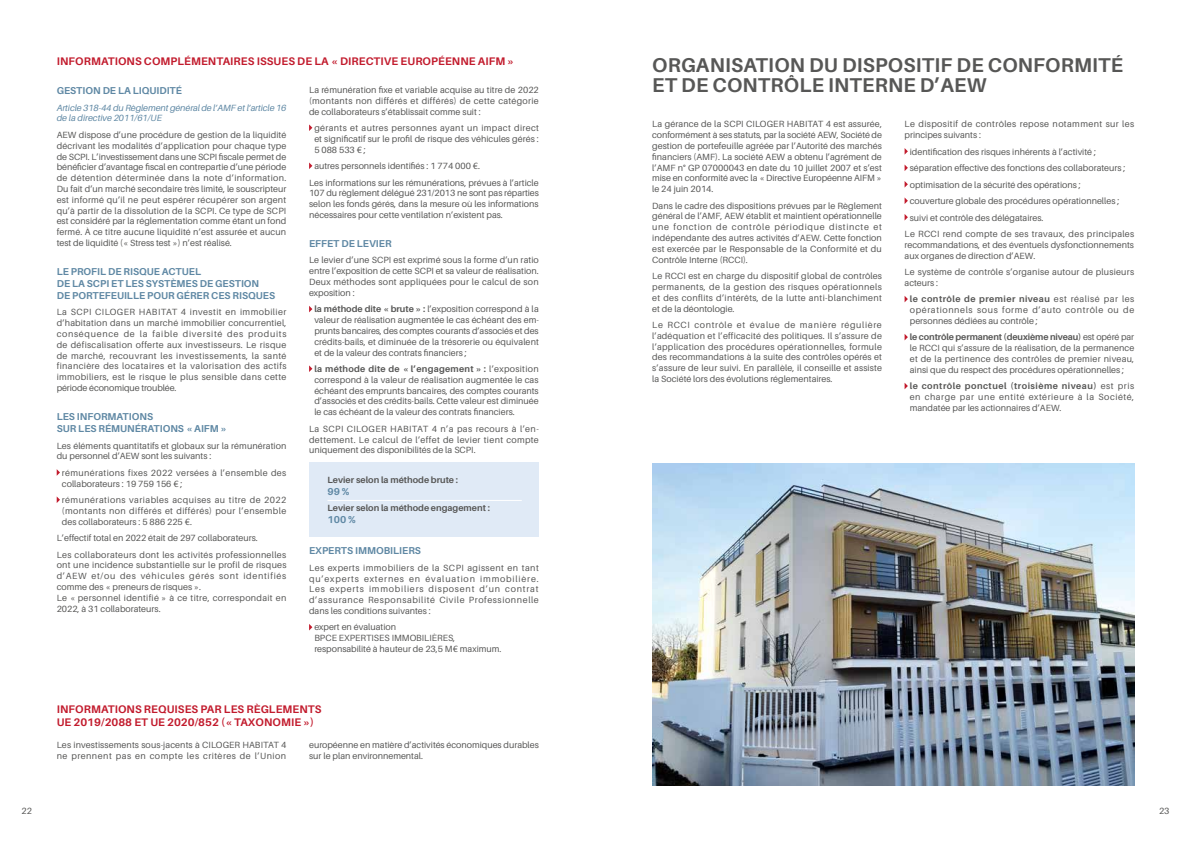
<style>
.page{position:relative;width:1191px;height:842px;background:#fff}
.page>*{position:absolute;margin:0;border:0;box-sizing:border-box;transform-origin:0 0}
.t1{font:700 20px/20px "Aileron";letter-spacing:.01em;color:#575756}
.t2{font:700 11px/13.2px "Aileron";letter-spacing:.01em;color:#c21b2d}
.t3{font:700 10px/12px "Aileron";color:#5f88a4}
.t4{font:9px/10.8px "Aileron";color:#575756;text-align:justify}
.t5{font:9px/10.8px "Aileron";letter-spacing:.02em;color:#575756}
.t6{font:9px/10.8px "Aileron";letter-spacing:.04em;color:#575756}
.t7{font:9px/16.5px "Aileron";letter-spacing:.03em;color:#575756}
.t8{font:italic 9px/10.8px "Aileron";letter-spacing:-.005em;color:#5f88a4}
.t9{font:700 9px "Aileron";color:#575756}
.t10{font:9px/10.8px "Aileron";letter-spacing:.025em;color:#575756}
.t11{font:9px "Aileron";letter-spacing:.035em;color:#575756}
.s1{font-weight:700}
</style>
<div class="page">
<svg style="left:57px;top:469px;width:3px;height:7px"></svg>
<svg style="left:57px;top:497px;width:3px;height:6px"></svg>
<svg style="left:309px;top:124px;width:3px;height:7px"></svg>
<svg style="left:309px;top:162px;width:3px;height:7px"></svg>
<svg style="left:309px;top:306px;width:3px;height:6px"></svg>
<svg style="left:309px;top:365px;width:3px;height:7px"></svg>
<svg style="left:309px;top:624px;width:3px;height:6px"></svg>
<div style="left:309px;top:462px;width:230px;height:74px;background:#e0eaf6"></div>
<hr style="left:327px;top:500px;width:195px;height:1px;background:#fff">
<svg style="left:904px;top:148px;width:4px;height:7px"></svg>
<svg style="left:904px;top:164px;width:4px;height:7px"></svg>
<svg style="left:904px;top:181px;width:4px;height:7px"></svg>
<svg style="left:904px;top:197px;width:4px;height:7px"></svg>
<svg style="left:904px;top:214px;width:4px;height:7px"></svg>
<svg style="left:904px;top:296px;width:4px;height:6px"></svg>
<svg style="left:904px;top:334px;width:4px;height:6px"></svg>
<svg style="left:904px;top:383px;width:4px;height:6px"></svg>
<img style="left:652px;top:464px;width:482px;height:321px">
<p class="t2" style="left:57px;top:55px;width:459px">INFORMATIONS COMPLÉMENTAIRES ISSUES DE LA « DIRECTIVE EUROPÉENNE AIFM »</p>
<p class="t3" style="left:57px;top:85px;width:127px">GESTION DE LA LIQUIDITÉ</p>
<p class="t8" style="left:57px;top:102px;width:231px">Article 318-44 du Règlement général de l’AMF et l’article 16 de la directive 2011/61/UE</p>
<p class="t4" style="left:57px;top:129px;width:231px">AEW dispose d’une procédure de gestion de la liquidité décrivant les modalités d’application pour chaque type de SCPI. L’investissement dans une SCPI fiscale permet de bénéficier d’avantage fiscal en contrepartie d’une période de détention déterminée dans la note d’information.<br>Du fait d’un marché secondaire très limité, le souscripteur est informé qu’il ne peut espérer récupérer son argent qu’à partir de la dissolution de la SCPI. Ce type de SCPI est considéré par la réglementation comme étant un fond fermé. À ce titre aucune liquidité n’est assurée et aucun test de liquidité (« Stress test ») n’est réalisé.</p>
<p class="t3" style="left:57px;top:266px;width:220px">LE PROFIL DE RISQUE ACTUEL<br>DE LA SCPI ET LES SYSTÈMES DE GESTION<br>DE PORTEFEUILLE POUR GÉRER CES RISQUES</p>
<p class="t4" style="left:57px;top:307px;width:231px">La SCPI CILOGER HABITAT 4 investit en immobilier d’habitation dans un marché immobilier concurrentiel, conséquence de la faible diversité des produits de défiscalisation offerte aux investisseurs. Le risque de marché, recouvrant les investissements, la santé financière des locataires et la valorisation des actifs immobiliers, est le risque le plus sensible dans cette période économique troublée.</p>
<p class="t3" style="left:57px;top:411px;width:172px">LES INFORMATIONS<br>SUR LES RÉMUNÉRATIONS « AIFM »</p>
<p class="t4" style="left:57px;top:440px;width:231px">Les éléments quantitatifs et globaux sur la rémunération du personnel d’AEW sont les suivants :</p>
<p class="t6" style="left:62px;top:467px;width:226px">rémunérations fixes 2022 versées à l’ensemble des collaborateurs : 19 759 156 € ;</p>
<p class="t4" style="left:62px;top:495px;width:226px">rémunérations variables acquises au titre de 2022 (montants non différés et différés) pour l’ensemble des collaborateurs : 5 886 225 €.</p>
<p class="t7" style="left:57px;top:530px;width:231px">L’effectif total en 2022 était de 297 collaborateurs.<br>Les collaborateurs dont les activités professionnelles</p>
<p class="t5" style="left:57px;top:560px;width:231px">ont une incidence substantielle sur le profil de risques d’AEW et/ou des véhicules gérés sont identifiés comme des « preneurs de risques ».<br>Le « personnel identifié » à ce titre, correspondait en 2022, à 31 collaborateurs.</p>
<p class="t4" style="left:309px;top:85px;width:231px">La rémunération fixe et variable acquise au titre de 2022 (montants non différés et différés) de cette catégorie de collaborateurs s’établissait comme suit :</p>
<p class="t4" style="left:314px;top:123px;width:226px">gérants et autres personnes ayant un impact direct et significatif sur le profil de risque des véhicules gérés :<br>5 088 533 € ;</p>
<p class="t4" style="left:309px;top:158px;width:231px;line-height:16.5px;text-indent:5px">autres personnels identifiés : 1 774 000 €.<br>Les informations sur les rémunérations, prévues à l’article</p>
<p class="t4" style="left:309px;top:188px;width:231px">107 du règlement délégué 231/2013 ne sont pas réparties selon les fonds gérés, dans la mesure où les informations nécessaires pour cette ventilation n’existent pas.</p>
<p class="t3" style="left:309px;top:238px;width:84px">EFFET DE LEVIER</p>
<p class="t4" style="left:309px;top:255px;width:231px">Le levier d’une SCPI est exprimé sous la forme d’un ratio entre l’exposition de cette SCPI et sa valeur de réalisation.<br>Deux méthodes sont appliquées pour le calcul de son exposition :</p>
<p class="t4" style="left:314px;top:304px;width:226px"><span class="s1">la méthode dite « brute » :</span> l’exposition correspond à la valeur de réalisation augmentée le cas échéant des em&shy;prunts bancaires, des comptes courants d’associés et des crédits-bails, et diminuée de la trésorerie ou équivalent et de la valeur des contrats financiers ;</p>
<p class="t4" style="left:314px;top:364px;width:226px"><span class="s1">la méthode dite de « l’engagement » :</span> l’exposition correspond à la valeur de réalisation augmentée le cas échéant des emprunts bancaires, des comptes courants d’associés et des crédits-bails. Cette valeur est diminuée le cas échéant de la valeur des contrats financiers.</p>
<p class="t4" style="left:309px;top:423px;width:231px">La SCPI CILOGER HABITAT 4 n’a pas recours à l’en&shy;dettement. Le calcul de l’effet de levier tient compte uniquement des disponibilités de la SCPI.</p>
<p class="t9" style="left:327px;top:474px;width:132px">Levier selon la méthode brute :</p>
<p class="t3" style="left:327px;top:485px;width:24px">99%</p>
<p class="t9" style="left:327px;top:503px;width:164px">Levier selon la méthode engagement :</p>
<p class="t3" style="left:327px;top:513px;width:30px">100 %</p>
<p class="t3" style="left:309px;top:545px;width:113px">EXPERTS IMMOBILIERS</p>
<p class="t4" style="left:309px;top:562px;width:231px">Les experts immobiliers de la SCPI agissent en tant qu’experts externes en évaluation immobilière.<br>Les experts immobiliers disposent d’un contrat d’assurance Responsabilité Civile Professionnelle dans les conditions suivantes :</p>
<p class="t4" style="left:314px;top:622px;width:189px;text-align:left">expert en évaluation<br>BPCE EXPERTISES IMMOBILIÈRES, responsabilité à hauteur de 23,5 M€ maximum.</p>
<p class="t2" style="left:57px;top:702px;width:266px">INFORMATIONS REQUISES PAR LES RÈGLEMENTS<br>UE 2019/2088 ET UE 2020/852 (« TAXONOMIE »)</p>
<p class="t4" style="left:57px;top:740px;width:231px">Les investissements sous-jacents à CILOGER HABITAT 4 ne prennent pas en compte les critères de l’Union</p>
<p class="t4" style="left:309px;top:740px;width:231px">européenne en matière d’activités économiques durables sur le plan environnemental.</p>
<h1 class="t1" style="left:652px;top:55px;width:472px">ORGANISATION DU DISPOSITIF DE CONFORMITÉ<br>ET DE CONTRÔLE INTERNE D’AEW</h1>
<p class="t4" style="left:652px;top:119px;width:231px">La gérance de la SCPI CILOGER HABITAT 4 est assurée, conformément à ses statuts, par la société AEW, Société de gestion de portefeuille agréée par l’Autorité des marchés financiers (AMF). La société AEW a obtenu l’agrément de l’AMF n° GP 07000043 en date du 10 juillet 2007 et s’est mise en conformité avec la « Directive Européenne AIFM » le 24 juin 2014.</p>
<p class="t4" style="left:652px;top:200px;width:231px">Dans le cadre des dispositions prévues par le Règlement général de l’AMF, AEW établit et maintient opérationnelle une fonction de contrôle périodique distincte et indépendante des autres activités d’AEW. Cette fonction est exercée par le Responsable de la Conformité et du Contrôle Interne (RCCI).</p>
<p class="t4" style="left:652px;top:271px;width:231px">Le RCCI est en charge du dispositif global de contrôles permanents, de la gestion des risques opérationnels et des conflits d’intérêts, de la lutte anti-blanchiment et de la déontologie.</p>
<p class="t4" style="left:652px;top:320px;width:231px">Le RCCI contrôle et évalue de manière régulière l’adéquation et l’efficacité des politiques. Il s’assure de l’application des procédures opérationnelles, formule des recommandations à la suite des contrôles opérés et s’assure de leur suivi. En parallèle, il conseille et assiste la Société lors des évolutions réglementaires.</p>
<p class="t6" style="left:904px;top:119px;width:231px">Le dispositif de contrôles repose notamment sur les principes suivants :</p>
<p class="t4" style="left:910px;top:146px;width:188px">identification des risques inhérents à l’activité ;</p>
<p class="t4" style="left:910px;top:163px;width:217px">séparation effective des fonctions des collaborateurs ;</p>
<p class="t4" style="left:910px;top:179px;width:173px">optimisation de la sécurité des opérations ;</p>
<p class="t4" style="left:910px;top:196px;width:211px">couverture globale des procédures opérationnelles ;</p>
<p class="t4" style="left:910px;top:212px;width:135px">suivi et contrôle des délégataires.</p>
<p class="t11" style="left:904px;top:229px;width:231px">Le RCCI rend compte de ses travaux, des principales</p>
<p class="t4" style="left:904px;top:239px;width:231px">recommandations, et des éventuels dysfonctionnements aux organes de direction d’AEW.</p>
<p class="t10" style="left:904px;top:267px;width:231px">Le système de contrôle s’organise autour de plusieurs acteurs :</p>
<p class="t4" style="left:910px;top:294px;width:226px"><span class="s1">le contrôle de premier niveau</span> est réalisé par les opérationnels sous forme d’auto contrôle ou de personnes dédiées au contrôle ;</p>
<p class="t4" style="left:910px;top:332px;width:226px"><span class="s1">le contrôle permanent (deuxième niveau)</span> est opéré par le RCCI qui s’assure de la réalisation, de la permanence et de la pertinence des contrôles de premier niveau, ainsi que du respect des procédures opérationnelles ;</p>
<p class="t4" style="left:910px;top:381px;width:226px"><span class="s1">le contrôle ponctuel (troisième niveau)</span> est pris en charge par une entité extérieure à la Société, mandatée par les actionnaires d’AEW.</p>
<p class="t4" style="left:22px;top:806px;width:12px">22</p>
<p class="t4" style="left:1159px;top:806px;width:12px">23</p>
</div>
